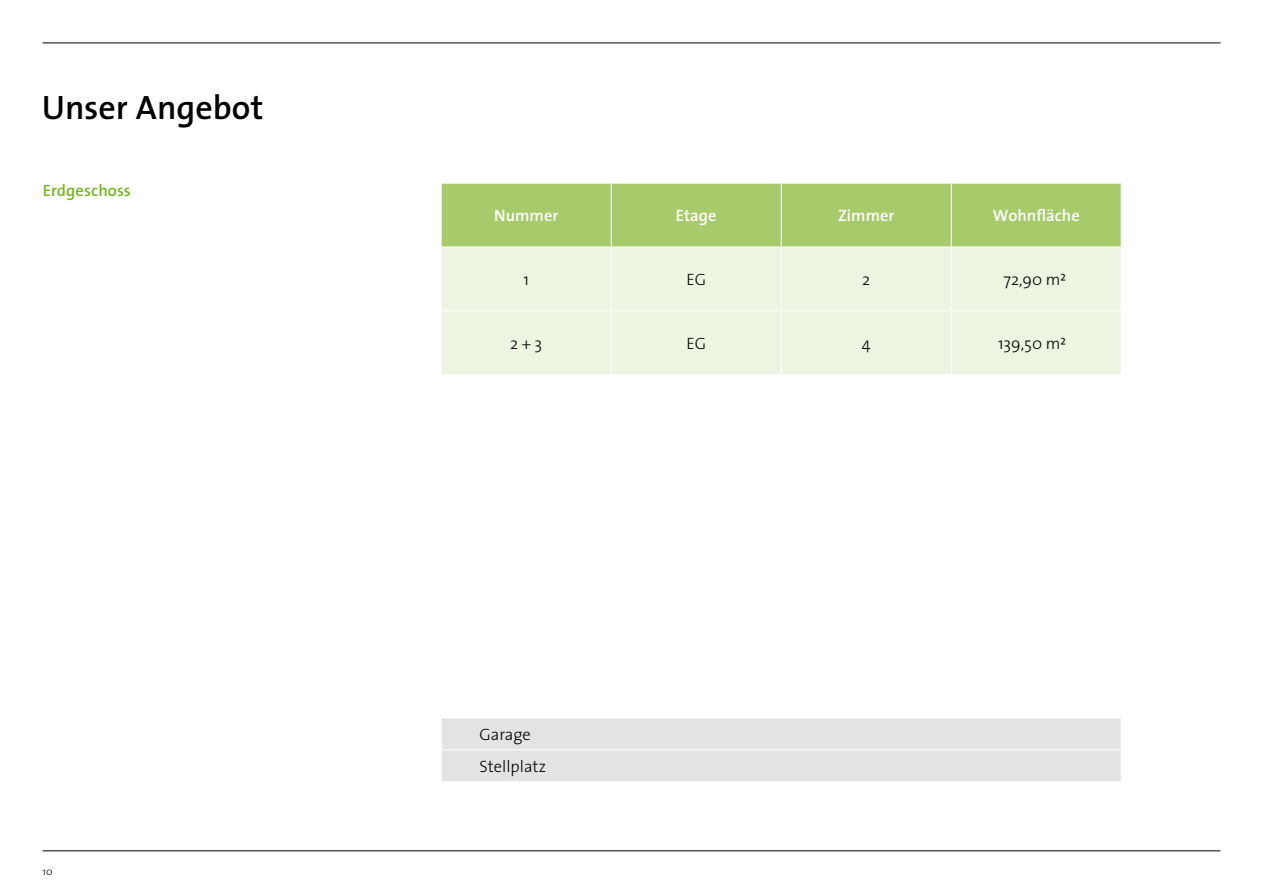
<style>
.page{position:relative;width:1263px;height:893px;background:#fff}
.page>*{position:absolute;margin:0;border:0;box-sizing:border-box;transform-origin:0 0}
.t1{font:600 34.05px "The Sans";color:#000}
.t2{font:300 16.5px/32px "The Sans";color:#000}
.t3{font:600 16.5px "The Sans";color:#fff}
.t4{font:600 16.5px "The Sans";letter-spacing:.005em;color:#75b726}
.t5{font:300 10.5px "The Sans";color:#000}
</style>
<div class="page">
<hr style="left:43px;top:43px;width:1177px;height:1px;background:#000">
<hr style="left:43px;top:850px;width:1177px;height:1px;background:#000">
<div style="left:442px;top:184px;width:679px;height:63px;background:#a7cb6b"></div>
<div style="left:442px;top:248px;width:679px;height:126px;background:#eef4e2"></div>
<hr style="left:611px;top:184px;width:1px;height:63px;background:#fff">
<hr style="left:781px;top:184px;width:1px;height:63px;background:#fff">
<hr style="left:951px;top:184px;width:1px;height:63px;background:#fff">
<hr style="left:611px;top:247px;width:1px;height:63px;background:#fff">
<hr style="left:781px;top:247px;width:1px;height:63px;background:#fff">
<hr style="left:951px;top:247px;width:1px;height:63px;background:#fff">
<hr style="left:441px;top:310px;width:170px;height:1px;background:#fff">
<hr style="left:611px;top:310px;width:170px;height:1px;background:#fff">
<hr style="left:611px;top:311px;width:1px;height:63px;background:#fff">
<hr style="left:781px;top:310px;width:170px;height:1px;background:#fff">
<hr style="left:781px;top:311px;width:1px;height:63px;background:#fff">
<hr style="left:951px;top:310px;width:170px;height:1px;background:#fff">
<hr style="left:951px;top:311px;width:1px;height:63px;background:#fff">
<div style="left:442px;top:718px;width:679px;height:63px;background:#e3e3e3"></div>
<hr style="left:441px;top:749px;width:680px;height:1px;background:#fff">
<h1 class="t1" style="left:42px;top:79px;width:223px">Unser Angebot</h1>
<p class="t4" style="left:43px;top:176px;width:89px">Erdgeschoss</p>
<p class="t5" style="left:43px;top:863px;width:12px">10</p>
<p class="t3" style="left:494px;top:202px;width:66px">Nummer</p>
<p class="t3" style="left:676px;top:202px;width:42px">Etage</p>
<p class="t3" style="left:838px;top:202px;width:58px">Zimmer</p>
<p class="t3" style="left:993px;top:202px;width:89px">Wohnfläche</p>
<p class="t2" style="left:523px;top:263px;width:7px">1</p>
<p class="t2" style="left:686px;top:263px;width:21px">EG</p>
<p class="t2" style="left:862px;top:263px;width:9px">2</p>
<p class="t2" style="left:1003px;top:263px;width:64px">72,90 m²</p>
<p class="t2" style="left:510px;top:327px;width:34px">2 + 3</p>
<p class="t2" style="left:686px;top:327px;width:21px">EG</p>
<p class="t2" style="left:862px;top:327px;width:10px">4</p>
<p class="t2" style="left:998px;top:327px;width:69px">139,50 m²</p>
<p class="t2" style="left:479px;top:718px;width:68px">Garage<br>Stellplatz</p>
</div>
